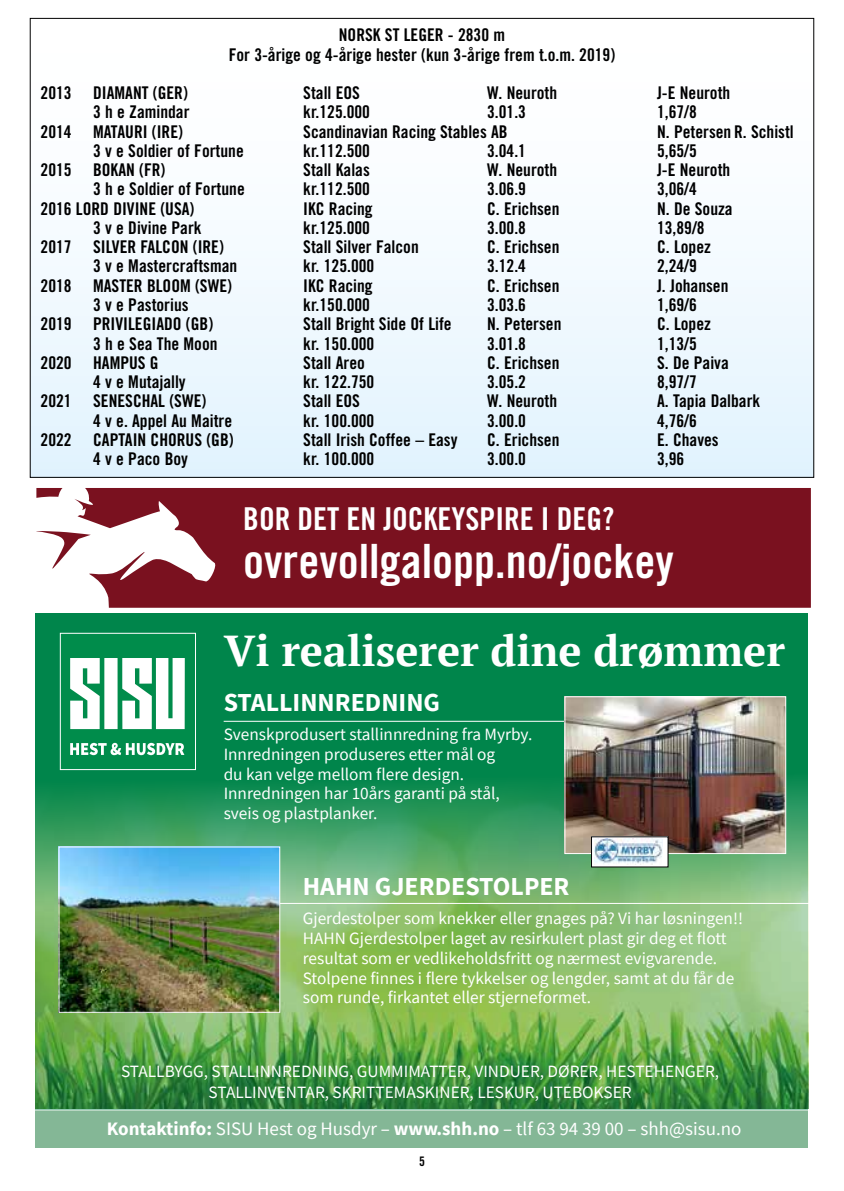
<style>
.page{position:relative;width:844px;height:1191px;background:#fff}
.page>*{position:absolute;margin:0;border:0;box-sizing:border-box;transform-origin:0 0}
.t1{font:47.25px "Trade Gothic LT Std Bd Cn 20";color:#fff}
.t2{font:700 43.05px "PT Serif";color:#fff}
.t3{font:31.5px "Trade Gothic LT Std Bd Cn 20";color:#fff}
.t4{font:700 25.9px "Source Sans Pro";color:#fff}
.t5{font:18.9px "Source Sans Pro";color:#fff}
.t6{font:17.5px/19.2px "Trade Gothic LT Std Bd Cn 20";color:#000;text-align:center}
.t7{font:17.32px/19.8px "Source Sans Pro";color:#fff}
.t8{font:13.12px "Trade Gothic LT Std Bd Cn 20";color:#000}
.s1{font-weight:700}
</style>
<div class="page">
<div style="left:36px;top:614px;width:772px;height:534px;background:#00854b"></div>
<img style="left:36px;top:729px;width:772px;height:380px">
<div style="left:60px;top:633px;width:135px;height:136px;background:#008c4b"></div>
<svg style="left:70px;top:658px;width:30px;height:71px"></svg>
<div style="left:104px;top:658px;width:14px;height:71px;background:#fff"></div>
<svg style="left:122px;top:658px;width:63px;height:71px"></svg>
<svg style="left:70px;top:743px;width:114px;height:12px"></svg>
<div style="left:60px;top:633px;width:136px;height:137px;border:1px solid #fff"></div>
<div style="left:36px;top:1110px;width:772px;height:38px;background:#84b796"></div>
<hr style="left:36px;top:1109px;width:772px;height:1px;background:#fff">
<hr style="left:189px;top:903px;width:619px;height:1px;background:#fff">
<hr style="left:223px;top:721px;width:456px;height:1px;background:#fff">
<img style="left:566px;top:698px;width:217px;height:154px">
<div style="left:564px;top:696px;width:221px;height:158px;border:1px solid #fff"></div>
<img style="left:61px;top:848px;width:217px;height:162px">
<div style="left:591px;top:837px;width:77px;height:30px;background:#fff"></div>
<img style="left:594px;top:839px;width:68px;height:26px">
<div style="left:30px;top:18px;width:783px;height:459px;background:linear-gradient(to bottom,#fff,#e3f3fe)"></div>
<svg style="left:36px;top:531px;width:38px;height:38px"></svg>
<svg style="left:36px;top:488px;width:26px;height:10px"></svg>
<svg style="left:74px;top:488px;width:736px;height:120px;fill:#7a111f"></svg>
<div style="left:243px;top:507px;width:542px;height:91px;background:#7a111f"></div>
<p class="t6" style="left:229px;top:25px;width:388px">NORSK ST LEGER - 2830 m<br>For 3-årige og 4-årige hester (kun 3-årige frem t.o.m. 2019)</p>
<p class="t6" style="left:41px;top:83px;width:149px">2013 DIAMANT (GER)</p>
<p class="t6" style="left:303px;top:83px;width:58px">Stall EOS</p>
<p class="t6" style="left:487px;top:83px;width:72px">W. Neuroth</p>
<p class="t6" style="left:657px;top:83px;width:75px">J-E Neuroth</p>
<p class="t6" style="left:93px;top:102px;width:98px">3 h e Zamindar</p>
<p class="t6" style="left:303px;top:102px;width:68px">kr.125.000</p>
<p class="t6" style="left:487px;top:102px;width:40px">3.01.3</p>
<p class="t6" style="left:657px;top:102px;width:41px">1,67/8</p>
<p class="t6" style="left:41px;top:122px;width:144px">2014 MATAURI (IRE)</p>
<p class="t6" style="left:303px;top:122px;width:206px">Scandinavian Racing Stables AB</p>
<p class="t6" style="left:657px;top:122px;width:138px">N. Petersen R. Schistl</p>
<p class="t6" style="left:93px;top:141px;width:152px">3 v e Soldier of Fortune</p>
<p class="t6" style="left:303px;top:141px;width:68px">kr.112.500</p>
<p class="t6" style="left:487px;top:141px;width:40px">3.04.1</p>
<p class="t6" style="left:657px;top:141px;width:41px">5,65/5</p>
<p class="t6" style="left:41px;top:160px;width:126px">2015 BOKAN (FR)</p>
<p class="t6" style="left:303px;top:160px;width:68px">Stall Kalas</p>
<p class="t6" style="left:487px;top:160px;width:72px">W. Neuroth</p>
<p class="t6" style="left:657px;top:160px;width:75px">J-E Neuroth</p>
<p class="t6" style="left:93px;top:179px;width:153px">3 h e Soldier of Fortune</p>
<p class="t6" style="left:303px;top:179px;width:68px">kr.112.500</p>
<p class="t6" style="left:487px;top:179px;width:40px">3.06.9</p>
<p class="t6" style="left:657px;top:179px;width:41px">3,06/4</p>
<p class="t6" style="left:41px;top:199px;width:155px">2016 LORD DIVINE (USA)</p>
<p class="t6" style="left:303px;top:199px;width:71px">IKC Racing</p>
<p class="t6" style="left:487px;top:199px;width:74px">C. Erichsen</p>
<p class="t6" style="left:657px;top:199px;width:77px">N. De Souza</p>
<p class="t6" style="left:93px;top:218px;width:110px">3 v e Divine Park</p>
<p class="t6" style="left:303px;top:218px;width:68px">kr.125.000</p>
<p class="t6" style="left:487px;top:218px;width:40px">3.00.8</p>
<p class="t6" style="left:657px;top:218px;width:49px">13,89/8</p>
<p class="t6" style="left:41px;top:237px;width:185px">2017 SILVER FALCON (IRE)</p>
<p class="t6" style="left:303px;top:237px;width:117px">Stall Silver Falcon</p>
<p class="t6" style="left:487px;top:237px;width:74px">C. Erichsen</p>
<p class="t6" style="left:657px;top:237px;width:55px">C. Lopez</p>
<p class="t6" style="left:93px;top:256px;width:146px">3 v e Mastercraftsman</p>
<p class="t6" style="left:303px;top:256px;width:72px">kr. 125.000</p>
<p class="t6" style="left:487px;top:256px;width:40px">3.12.4</p>
<p class="t6" style="left:657px;top:256px;width:41px">2,24/9</p>
<p class="t6" style="left:41px;top:276px;width:193px">2018 MASTER BLOOM (SWE)</p>
<p class="t6" style="left:303px;top:276px;width:71px">IKC Racing</p>
<p class="t6" style="left:487px;top:276px;width:74px">C. Erichsen</p>
<p class="t6" style="left:657px;top:276px;width:73px">J. Johansen</p>
<p class="t6" style="left:93px;top:295px;width:97px">3 v e Pastorius</p>
<p class="t6" style="left:303px;top:295px;width:68px">kr.150.000</p>
<p class="t6" style="left:487px;top:295px;width:40px">3.03.6</p>
<p class="t6" style="left:657px;top:295px;width:41px">1,69/6</p>
<p class="t6" style="left:41px;top:314px;width:174px">2019 PRIVILEGIADO (GB)</p>
<p class="t6" style="left:303px;top:314px;width:150px">Stall Bright Side Of Life</p>
<p class="t6" style="left:487px;top:314px;width:76px">N. Petersen</p>
<p class="t6" style="left:657px;top:314px;width:55px">C. Lopez</p>
<p class="t6" style="left:93px;top:333px;width:126px">3 h e Sea The Moon</p>
<p class="t6" style="left:303px;top:333px;width:72px">kr. 150.000</p>
<p class="t6" style="left:487px;top:333px;width:40px">3.01.8</p>
<p class="t6" style="left:657px;top:333px;width:41px">1,13/5</p>
<p class="t6" style="left:41px;top:353px;width:120px">2020 HAMPUS G</p>
<p class="t6" style="left:303px;top:353px;width:63px">Stall Areo</p>
<p class="t6" style="left:487px;top:353px;width:74px">C. Erichsen</p>
<p class="t6" style="left:657px;top:353px;width:73px">S. De Paiva</p>
<p class="t6" style="left:93px;top:372px;width:94px">4 v e Mutajally</p>
<p class="t6" style="left:303px;top:372px;width:72px">kr. 122.750</p>
<p class="t6" style="left:487px;top:372px;width:40px">3.05.2</p>
<p class="t6" style="left:657px;top:372px;width:41px">8,97/7</p>
<p class="t6" style="left:41px;top:391px;width:167px">2021 SENESCHAL (SWE)</p>
<p class="t6" style="left:303px;top:391px;width:58px">Stall EOS</p>
<p class="t6" style="left:487px;top:391px;width:72px">W. Neuroth</p>
<p class="t6" style="left:657px;top:391px;width:105px">A. Tapia Dalbark</p>
<p class="t6" style="left:93px;top:410px;width:140px">4 v e. Appel Au Maitre</p>
<p class="t6" style="left:303px;top:410px;width:72px">kr. 100.000</p>
<p class="t6" style="left:487px;top:410px;width:40px">3.00.0</p>
<p class="t6" style="left:657px;top:410px;width:41px">4,76/6</p>
<p class="t6" style="left:41px;top:430px;width:194px">2022 CAPTAIN CHORUS (GB)</p>
<p class="t6" style="left:303px;top:430px;width:156px">Stall Irish Coffee – Easy</p>
<p class="t6" style="left:487px;top:430px;width:74px">C. Erichsen</p>
<p class="t6" style="left:657px;top:430px;width:63px">E. Chaves</p>
<p class="t6" style="left:93px;top:449px;width:96px">4 v e Paco Boy</p>
<p class="t6" style="left:303px;top:449px;width:72px">kr. 100.000</p>
<p class="t6" style="left:487px;top:449px;width:40px">3.00.0</p>
<p class="t6" style="left:657px;top:449px;width:29px">3,96</p>
<h3 class="t3" style="left:243px;top:500px;width:372px">BOR DET EN JOCKEYSPIRE I DEG?</h3>
<h1 class="t1" style="left:243px;top:532px;width:432px">ovrevollgalopp.no/jockey</h1>
<h2 class="t2" style="left:223px;top:622px;width:562px">Vi realiserer dine drømmer</h2>
<h3 class="t4" style="left:223px;top:685px;width:218px">STALLINNREDNING</h3>
<p class="t7" style="left:223px;top:724px;width:310px">Svenskprodusert stallinnredning fra Myrby.<br>Innredningen produseres etter mål og<br>du kan velge mellom flere design.<br>Innredningen har 10års garanti på stål, sveis og plastplanker.</p>
<h3 class="t4" style="left:303px;top:869px;width:268px">HAHN GJERDESTOLPER</h3>
<p class="t7" style="left:303px;top:908px;width:441px">Gjerdestolper som knekker eller gnages på? Vi har løsningen!!<br>HAHN Gjerdestolper laget av resirkulert plast gir deg et flott resultat som er vedlikeholdsfritt og nærmest evigvarende.<br>Stolpene finnes i flere tykkelser og lengder, samt at du får de som runde, firkantet eller stjerneformet.</p>
<p class="t7" style="left:121px;top:1061px;width:599px;line-height:20.7px;text-align:center">STALLBYGG, STALLINNREDNING, GUMMIMATTER, VINDUER, DØRER, HESTEHENGER,<br>STALLINVENTAR, SKRITTEMASKINER, LESKUR, UTEBOKSER</p>
<p class="t5" style="left:107px;top:1117px;width:636px"><span class="s1">Kontaktinfo:</span> SISU Hest og Husdyr – <span class="s1">www.shh.no</span> – tlf 63 94 39 00 – shh@sisu.no</p>
<p class="t8" style="left:419px;top:1153px;width:7px">5</p>
</div>
